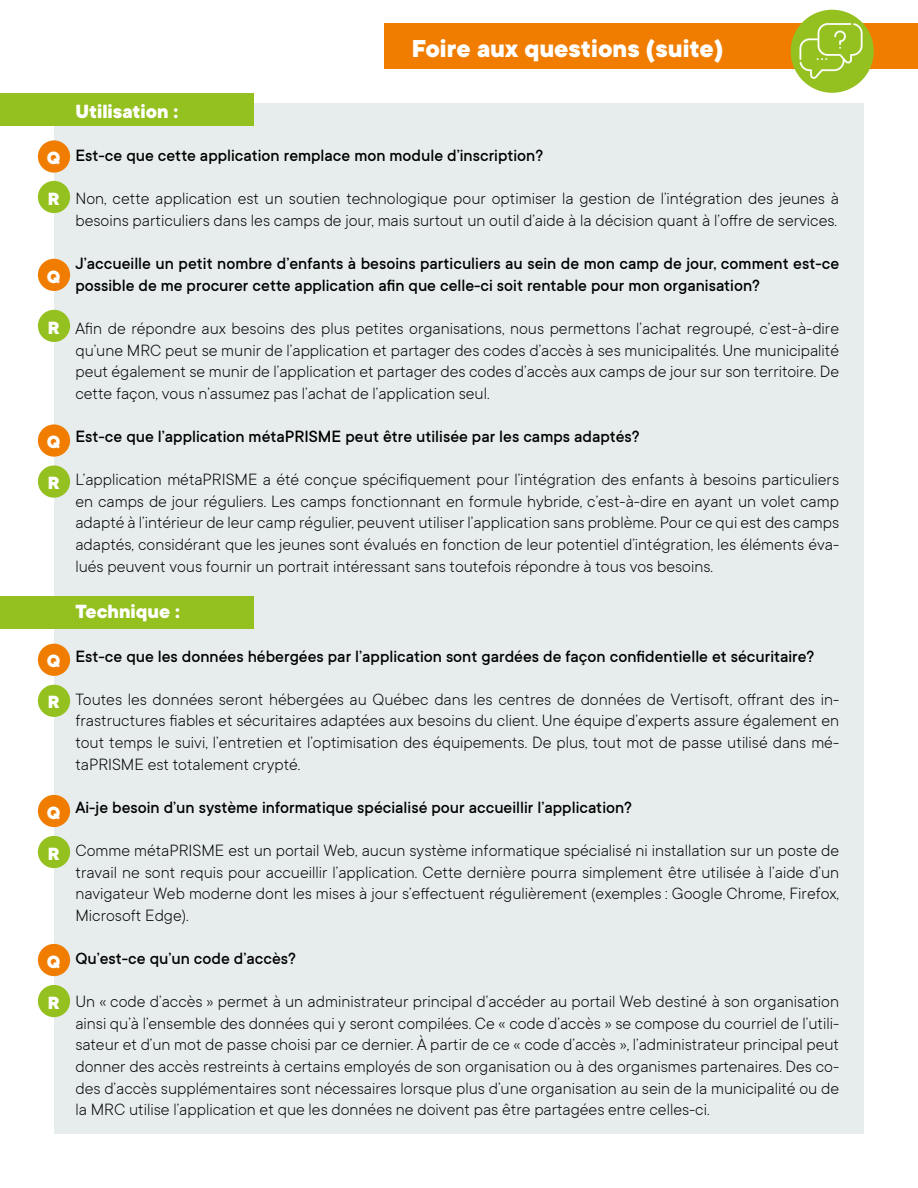
<style>
.page{position:relative;width:918px;height:1188px;background:#fff}
.page>*{position:absolute;margin:0;border:0;box-sizing:border-box;transform-origin:0 0}
.t1{font:800 27px "TT Commons";color:#fff}
.t2{font:800 21px "TT Commons";color:#fff}
.t3{font:800 19.5px "TT Commons";color:#fff}
.t4{font:300 18px/21.6px "TT Commons";color:#000;text-align:justify}
.t5{font:500 18px/21.6px "TT Commons";color:#000}
</style>
<div class="page">
<div style="left:54px;top:104px;width:810px;height:1030px;background:#e6edec"></div>
<div style="left:0;top:93px;width:254px;height:32px;background:#94c11f"></div>
<div style="left:384px;top:24px;width:534px;height:45px;background:#f07d00"></div>
<img style="left:791px;top:11px;width:81px;height:81px">
<div style="left:38px;top:140px;width:32px;height:33px;background:#f07d00;border-radius:50%"></div>
<div style="left:38px;top:259px;width:32px;height:32px;background:#f07d00;border-radius:50%"></div>
<div style="left:38px;top:424px;width:32px;height:33px;background:#f07d00;border-radius:50%"></div>
<div style="left:38px;top:310px;width:32px;height:32px;background:#94c11f;border-radius:50%"></div>
<div style="left:38px;top:181px;width:32px;height:32px;background:#94c11f;border-radius:50%"></div>
<div style="left:38px;top:465px;width:32px;height:33px;background:#94c11f;border-radius:50%"></div>
<div style="left:0;top:596px;width:254px;height:32px;background:#94c11f"></div>
<div style="left:38px;top:644px;width:32px;height:32px;background:#f07d00;border-radius:50%"></div>
<div style="left:38px;top:685px;width:32px;height:32px;background:#94c11f;border-radius:50%"></div>
<div style="left:38px;top:795px;width:32px;height:32px;background:#f07d00;border-radius:50%"></div>
<div style="left:38px;top:836px;width:32px;height:32px;background:#94c11f;border-radius:50%"></div>
<div style="left:38px;top:944px;width:32px;height:32px;background:#f07d00;border-radius:50%"></div>
<div style="left:38px;top:985px;width:32px;height:32px;background:#94c11f;border-radius:50%"></div>
<p class="t1" style="left:412px;top:30px;width:313px">Foire aux questions (suite)</p>
<p class="t3" style="left:47px;top:145px;width:15px">Q</p>
<p class="t3" style="left:48px;top:185px;width:13px">R</p>
<p class="t3" style="left:47px;top:263px;width:15px">Q</p>
<p class="t3" style="left:48px;top:314px;width:13px">R</p>
<p class="t3" style="left:47px;top:429px;width:15px">Q</p>
<p class="t3" style="left:48px;top:470px;width:13px">R</p>
<p class="t3" style="left:47px;top:648px;width:15px">Q</p>
<p class="t3" style="left:48px;top:689px;width:13px">R</p>
<p class="t3" style="left:47px;top:799px;width:15px">Q</p>
<p class="t3" style="left:48px;top:840px;width:13px">R</p>
<p class="t3" style="left:47px;top:948px;width:15px">Q</p>
<p class="t3" style="left:48px;top:989px;width:13px">R</p>
<p class="t2" style="left:75px;top:97px;width:105px">Utilisation :</p>
<p class="t5" style="left:75px;top:144px;width:469px">Est-ce que cette application remplace mon module d’inscription?</p>
<p class="t4" style="left:75px;top:187px;width:765px">Non, cette application est un soutien technologique pour optimiser la gestion de l’intégration des jeunes à besoins particuliers dans les camps de jour, mais surtout un outil d’aide à la décision quant à l’offre de services.</p>
<p class="t5" style="left:75px;top:252px;width:765px">J’accueille un petit nombre d’enfants à besoins particuliers au sein de mon camp de jour, comment est-ce possible de me procurer cette application afin que celle-ci soit rentable pour mon organisation?</p>
<p class="t4" style="left:75px;top:317px;width:765px">Afin de répondre aux besoins des plus petites organisations, nous permettons l’achat regroupé, c’est-à-dire qu’une MRC peut se munir de l’application et partager des codes d’accès à ses municipalités. Une municipalité peut également se munir de l’application et partager des codes d’accès aux camps de jour sur son territoire. De cette façon, vous n’assumez pas l’achat de l’application seul.</p>
<p class="t5" style="left:75px;top:425px;width:566px">Est-ce que l’application métaPRISME peut être utilisée par les camps adaptés?</p>
<p class="t4" style="left:75px;top:468px;width:765px">L’application métaPRISME a été conçue spécifiquement pour l’intégration des enfants à besoins particuliers en camps de jour réguliers. Les camps fonctionnant en formule hybride, c’est-à-dire en ayant un volet camp adapté à l’intérieur de leur camp régulier, peuvent utiliser l’application sans problème. Pour ce qui est des camps adaptés, considérant que les jeunes sont évalués en fonction de leur potentiel d’intégration, les éléments éva&shy;lués peuvent vous fournir un portrait intéressant sans toutefois répondre à tous vos besoins.</p>
<p class="t2" style="left:75px;top:598px;width:106px">Technique :</p>
<p class="t5" style="left:75px;top:645px;width:740px">Est-ce que les données hébergées par l’application sont gardées de façon confidentielle et sécuritaire?</p>
<p class="t4" style="left:75px;top:688px;width:765px">Toutes les données seront hébergées au Québec dans les centres de données de Vertisoft, offrant des in&shy;frastructures fiables et sécuritaires adaptées aux besoins du client. Une équipe d’experts assure également en tout temps le suivi, l’entretien et l’optimisation des équipements. De plus, tout mot de passe utilisé dans mé&shy;taPRISME est totalement crypté.</p>
<p class="t5" style="left:75px;top:796px;width:558px">Ai-je besoin d’un système informatique spécialisé pour accueillir l’application?</p>
<p class="t4" style="left:75px;top:839px;width:765px">Comme métaPRISME est un portail Web, aucun système informatique spécialisé ni installation sur un poste de travail ne sont requis pour accueillir l’application. Cette dernière pourra simplement être utilisée à l’aide d’un navigateur Web moderne dont les mises à jour s’effectuent régulièrement (exemples : Google Chrome, Firefox, Microsoft Edge).</p>
<p class="t5" style="left:75px;top:947px;width:222px">Qu’est-ce qu’un code d’accès?</p>
<p class="t4" style="left:75px;top:990px;width:765px">Un « code d’accès » permet à un administrateur principal d’accéder au portail Web destiné à son organisation ainsi qu’à l’ensemble des données qui y seront compilées. Ce « code d’accès » se compose du courriel de l’utili&shy;sateur et d’un mot de passe choisi par ce dernier. À partir de ce « code d’accès », l’administrateur principal peut donner des accès restreints à certains employés de son organisation ou à des organismes partenaires. Des co&shy;des d’accès supplémentaires sont nécessaires lorsque plus d’une organisation au sein de la municipalité ou de la MRC utilise l’application et que les données ne doivent pas être partagées entre celles-ci.</p>
</div>
